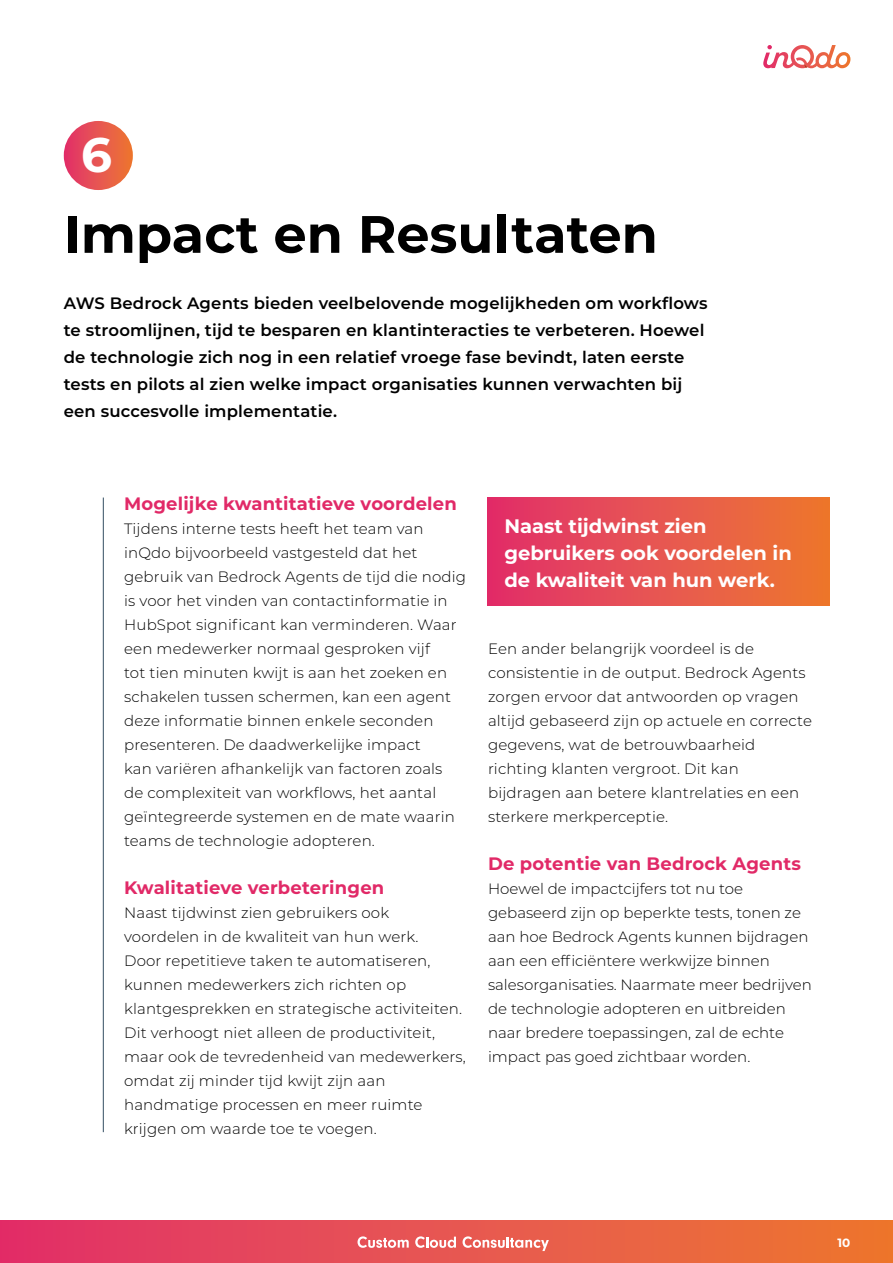
<style>
.page{position:relative;width:893px;height:1263px;background:#fff}
.page>*{position:absolute;margin:0;border:0;box-sizing:border-box;transform-origin:0 0}
.t1{font:700 52.5px "Montserrat";color:#000}
.t2{font:700 48.45px "Montserrat Alternates";color:#fff}
.t3{font:700 19.5px/27px "Montserrat";color:#fff}
.t4{font:700 18px "Montserrat";letter-spacing:.01em;color:#e12967}
.t5{font:600 16.5px/27px "Montserrat";letter-spacing:.01em;color:#000}
.t6{font:300 15px/24px "Montserrat";letter-spacing:.01em;color:#000}
.t7{font:700 12px "Montserrat";color:#fff}
</style>
<div class="page">
<div style="left:0;top:1220px;width:893px;height:43px;background:linear-gradient(to right,#e1316c,#ed7831)"></div>
<svg style="left:763px;top:45px;width:87px;height:23px"></svg>
<svg style="left:357px;top:1236px;width:52px;height:12px"></svg>
<svg style="left:415px;top:1236px;width:41px;height:12px"></svg>
<svg style="left:463px;top:1236px;width:86px;height:15px"></svg>
<hr style="left:103px;top:497px;width:1px;height:635px;background:#334e62">
<div style="left:64px;top:121px;width:69px;height:69px;background:linear-gradient(to right,#e1306b,#ed7b36);border-radius:35px"></div>
<div style="left:487px;top:497px;width:342px;height:108px;background:linear-gradient(to right,#e12f6d,#ed7930)"></div>
<h2 class="t2" style="left:81px;top:120px;width:32px">6</h2>
<h1 class="t1" style="left:64px;top:196px;width:596px">Impact en Resultaten</h1>
<p class="t5" style="left:64px;top:289px;width:645px">AWS Bedrock Agents bieden veelbelovende mogelijkheden om workflows te stroomlijnen, tijd te besparen en klantinteracties te verbeteren. Hoewel de technologie zich nog in een relatief vroege fase bevindt, laten eerste tests en pilots al zien welke impact organisaties kunnen verwachten bij een succesvolle implementatie.</p>
<p class="t4" style="left:124px;top:491px;width:334px">Mogelijke kwantitatieve voordelen</p>
<p class="t6" style="left:124px;top:516px;width:343px">Tijdens interne tests heeft het team van inQdo bijvoorbeeld vastgesteld dat het gebruik van Bedrock Agents de tijd die nodig is voor het vinden van contactinformatie in HubSpot significant kan verminderen. Waar een medewerker normaal gesproken vijf<br>tot tien minuten kwijt is aan het zoeken en schakelen tussen schermen, kan een agent deze informatie binnen enkele seconden presenteren. De daadwerkelijke impact<br>kan variëren afhankelijk van factoren zoals<br>de complexiteit van workflows, het aantal geïntegreerde systemen en de mate waarin teams de technologie adopteren.</p>
<p class="t4" style="left:124px;top:875px;width:262px">Kwalitatieve verbeteringen</p>
<p class="t6" style="left:124px;top:900px;width:343px">Naast tijdwinst zien gebruikers ook voordelen in de kwaliteit van hun werk.<br>Door repetitieve taken te automatiseren, kunnen medewerkers zich richten op klantgesprekken en strategische activiteiten.<br>Dit verhoogt niet alleen de productiviteit, maar ook de tevredenheid van medewerkers, omdat zij minder tijd kwijt zijn aan handmatige processen en meer ruimte krijgen om waarde toe te voegen.</p>
<h3 class="t3" style="left:504px;top:512px;width:289px">Naast tijdwinst zien gebruikers ook voordelen in de kwaliteit van hun werk.</h3>
<p class="t6" style="left:488px;top:636px;width:325px">Een ander belangrijk voordeel is de consistentie in de output. Bedrock Agents zorgen ervoor dat antwoorden op vragen altijd gebaseerd zijn op actuele en correcte gegevens, wat de betrouwbaarheid richting klanten vergroot. Dit kan bijdragen aan betere klantrelaties en een sterkere merkperceptie.</p>
<p class="t4" style="left:488px;top:851px;width:314px">De potentie van Bedrock Agents</p>
<p class="t6" style="left:488px;top:876px;width:325px">Hoewel de impactcijfers tot nu toe gebaseerd zijn op beperkte tests, tonen ze aan hoe Bedrock Agents kunnen bijdragen aan een efficiëntere werkwijze binnen salesorganisaties. Naarmate meer bedrijven de technologie adopteren en uitbreiden naar bredere toepassingen, zal de echte impact pas goed zichtbaar worden.</p>
<p class="t7" style="left:838px;top:1233px;width:14px">10</p>
</div>
